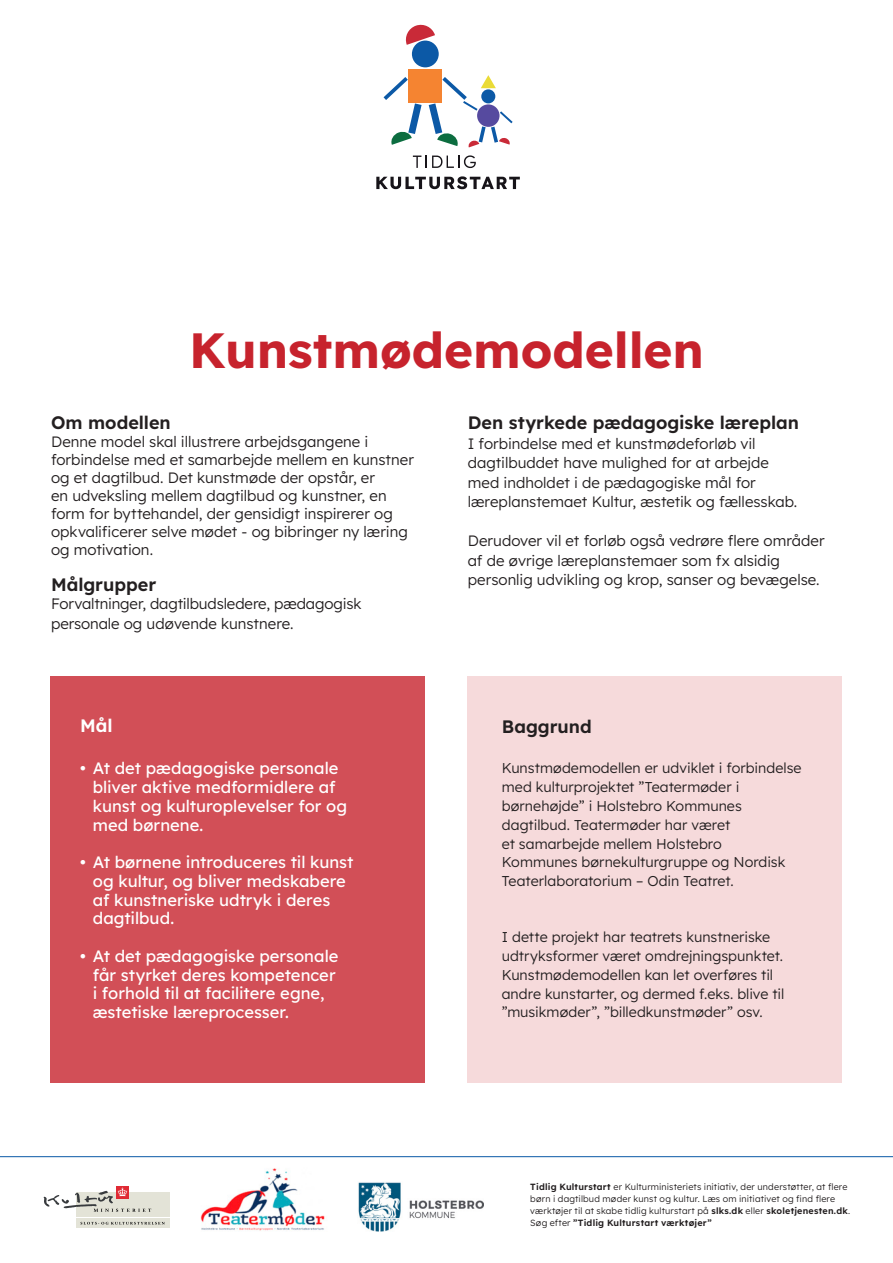
<style>
.page{position:relative;width:893px;height:1263px;background:#fff}
.page>*{position:absolute;margin:0;border:0;box-sizing:border-box;transform-origin:0 0}
.t1{font:700 49.5px "Lexend";color:#c7232d}
.mellemrubrik{font:600 18px "Lexend";color:#231f20}
.t2{font:600 18px "Lexend";color:#fff}
.t3{font:16.5px/18.8px "Lexend";color:#fff}
.t4{font:300 15px/18px "Lexend";color:#231f20}
.t5{font:300 14.25px/18.8px "Lexend";letter-spacing:.005em;color:#231f20}
.t6{font:300 9px/12px "Lexend";letter-spacing:.015em;color:#231f20}
.s1{font-weight:600}
</style>
<div class="page">
<div style="left:50px;top:677px;width:375px;height:406px;background:#d24f57"></div>
<div style="left:468px;top:677px;width:374px;height:406px;background:#f6dadb"></div>
<img style="left:186px;top:1157px;width:153px;height:74px">
<hr style="left:0;top:1156px;width:893px;height:1px;background:#0a59a7">
<svg style="left:405px;top:24px;width:30px;height:21px"></svg>
<div style="left:412px;top:41px;width:27px;height:26px;background:#0c59a6;border-radius:50%"></div>
<svg style="left:384px;top:77px;width:38px;height:68px"></svg>
<svg style="left:429px;top:75px;width:84px;height:73px"></svg>
<div style="left:409px;top:69px;width:33px;height:34px;background:#f58431"></div>
<svg style="left:413px;top:155px;width:63px;height:13px"></svg>
<svg style="left:376px;top:176px;width:144px;height:13px"></svg>
<div style="left:76px;top:1192px;width:93px;height:25px;background:#e3e3d7"></div>
<div style="left:116px;top:1186px;width:13px;height:12px;background:#e02a34"></div>
<div style="left:76px;top:1218px;width:93px;height:10px;background:#e3e3d7"></div>
<svg style="left:44px;top:1187px;width:107px;height:25px"></svg>
<svg style="left:80px;top:1222px;width:85px;height:2px"></svg>
<img style="left:358px;top:1182px;width:125px;height:50px">
<h2 class="t1" style="left:189px;top:314px;width:516px">Kunstmødemodellen</h2>
<h3 class="mellemrubrik" style="left:51px;top:410px;width:121px">Om modellen</h3>
<h3 class="t4" style="left:51px;top:432px;width:319px">Denne model skal illustrere arbejdsgangene i</h3>
<h3 class="t4" style="left:51px;top:450px;width:364px">forbindelse med et samarbejde mellem en kunstner og et dagtilbud. Det kunstmøde der opstår, er<br>en udveksling mellem dagtilbud og kunstner, en form for byttehandel, der gensidigt inspirerer og opkvalificerer selve mødet - og bibringer ny læring og motivation.</h3>
<h3 class="mellemrubrik" style="left:51px;top:572px;width:107px">Målgrupper</h3>
<p class="t4" style="left:51px;top:594px;width:312px">Forvaltninger, dagtilbudsledere, pædagogisk</p>
<p class="t4" style="left:51px;top:614px;width:244px">personale og udøvende kunstnere.</p>
<h3 class="t2" style="left:80px;top:712px;width:34px">Mål</h3>
<p class="t3" style="left:93px;top:758px;width:256px;text-indent:-13px">• At det pædagogiske personale bliver aktive medformidlere af kunst og kulturoplevelser for og med børnene.</p>
<p class="t3" style="left:93px;top:852px;width:262px;text-indent:-13px">• At børnene introduceres til kunst og kultur, og bliver medskabere af kunstneriske udtryk i deres dagtilbud.</p>
<p class="t3" style="left:93px;top:946px;width:247px;text-indent:-13px">• At det pædagogiske personale får styrket deres kompetencer i forhold til at facilitere egne, æstetiske læreprocesser.</p>
<p class="mellemrubrik" style="left:468px;top:410px;width:333px">Den styrkede pædagogiske læreplan</p>
<p class="t4" style="left:468px;top:433px;width:331px;line-height:19.5px">I forbindelse med et kunstmødeforløb vil dagtilbuddet have mulighed for at arbejde med indholdet i de pædagogiske mål for læreplanstemaet Kultur, æstetik og fællesskab.</p>
<p class="t4" style="left:468px;top:530px;width:358px;line-height:19.5px">Derudover vil et forløb også vedrøre flere områder af de øvrige læreplanstemaer som fx alsidig personlig udvikling og krop, sanser og bevægelse.</p>
<p class="mellemrubrik" style="left:502px;top:714px;width:91px">Baggrund</p>
<p class="t5" style="left:502px;top:758px;width:301px">Kunstmødemodellen er udviklet i forbindelse med kulturprojektet ”Teatermøder i</p>
<p class="t5" style="left:502px;top:796px;width:285px">børnehøjde” i Holstebro Kommunes dagtilbud. Teatermøder har været<br>et samarbejde mellem Holstebro Kommunes børnekulturgruppe og Nordisk Teaterlaboratorium – Odin Teatret.</p>
<p class="t5" style="left:502px;top:927px;width:283px">I dette projekt har teatrets kunstneriske udtryksformer været omdrejningspunktet.<br>Kunstmødemodellen kan let overføres til</p>
<p class="t5" style="left:502px;top:983px;width:284px">andre kunstarter, og dermed f.eks. blive til ”musikmøder”, ”billedkunstmøder” osv.</p>
<p class="t6" style="left:530px;top:1180px;width:321px"><span class="s1">Tidlig Kulturstart</span> er Kulturministeriets initiativ, der understøtter, at flere børn i dagtilbud møder kunst og kultur. Læs om initiativet og find flere værktøjer til at skabe tidlig kulturstart på <span class="s1">slks.dk</span> eller <span class="s1">skoletjenesten.dk</span>.<br>Søg efter <span class="s1">”Tidlig Kulturstart værktøjer”</span></p>
</div>
